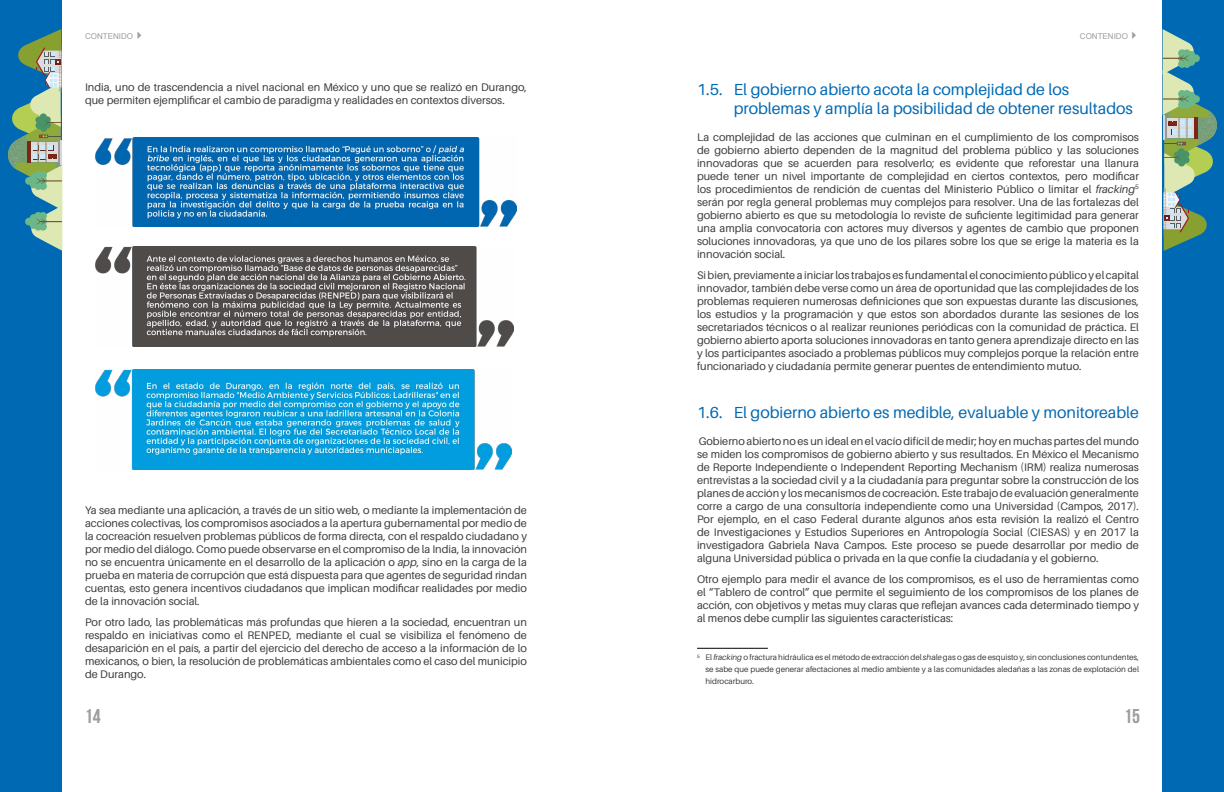
<style>
.page{position:relative;width:1224px;height:792px;background:#fff}
.page>*{position:absolute;margin:0;border:0;box-sizing:border-box;transform-origin:0 0}
.t1{font:700 20px "Bebas Neue";color:#9d9d9c}
.t2{font:16px/19.2px "Aileron";color:#0069b4}
.t3{font:11px/13px "Aileron";color:#3c3c3b;text-align:justify}
.t4{font:8px/12px "Aileron";color:#3c3c3b;text-align:justify}
.t5{font:8px "Arial";color:#9d9d9c}
.s1{font-style:italic}
</style>
<div class="page">
<div style="left:0;top:0;width:62px;height:792px;background:#0069b4"></div>
<svg style="left:8px;top:29px;width:54px;height:222px"></svg>
<div style="left:1162px;top:0;width:62px;height:792px;background:#0069b4"></div>
<svg style="left:1163px;top:29px;width:54px;height:222px"></svg>
<hr style="left:697px;top:648px;width:71px;height:1px;background:#000">
<img style="left:96px;top:137px;width:420px;height:90px">
<img style="left:96px;top:247px;width:418px;height:100px">
<img style="left:96px;top:370px;width:416px;height:99px">
<p class="t5" style="left:85px;top:31px;width:61px">CONTENIDO✔</p>
<p class="t5" style="left:1080px;top:31px;width:61px">CONTENIDO✔</p>
<p class="t3" style="left:85px;top:80px;width:443px">India, uno de trascendencia a nivel nacional en México y uno que se realizó en Durango, que permiten ejemplificar el cambio de paradigma y realidades en contextos diversos.</p>
<h2 class="t2" style="left:734px;top:80px;width:401px;text-indent:-37px">1.5. El gobierno abierto acota la complejidad de los problemas y amplía la posibilidad de obtener resultados</h2>
<p class="t3" style="left:697px;top:131px;width:443px">La complejidad de las acciones que culminan en el cumplimiento de los compromisos de gobierno abierto dependen de la magnitud del problema público y las soluciones innovadoras que se acuerden para resolverlo; es evidente que reforestar una llanura puede tener un nivel importante de complejidad en ciertos contextos, pero modificar los procedimientos de rendición de cuentas del Ministerio Público o limitar el <span class="s1">fracking</span><sup>5 </sup>serán por regla general problemas muy complejos para resolver. Una de las fortalezas del gobierno abierto es que su metodología lo reviste de suficiente legitimidad para generar una amplia convocatoria con actores muy diversos y agentes de cambio que proponen soluciones innovadoras, ya que uno de los pilares sobre los que se erige la materia es la innovación social.</p>
<p class="t3" style="left:697px;top:269px;width:443px">Si bien, previamente a iniciar los trabajos es fundamental el conocimiento público y el capital innovador, también debe verse como un área de oportunidad que las complejidades de los problemas requieren numerosas definiciones que son expuestas durante las discusiones, los estudios y la programación y que estos son abordados durante las sesiones de los secretariados técnicos o al realizar reuniones periódicas con la comunidad de práctica. El gobierno abierto aporta soluciones innovadoras en tanto genera aprendizaje directo en las y los participantes asociado a problemas públicos muy complejos porque la relación entre funcionariado y ciudadanía permite generar puentes de entendimiento mutuo.</p>
<h2 class="t2" style="left:697px;top:403px;width:443px">1.6. El gobierno abierto es medible, evaluable y monitoreable</h2>
<p class="t3" style="left:697px;top:435px;width:443px">Gobierno abierto no es un ideal en el vacío difícil de medir; hoy en muchas partes del mundo se miden los compromisos de gobierno abierto y sus resultados. En México el Mecanismo de Reporte Independiente o Independent Reporting Mechanism (IRM) realiza numerosas entrevistas a la sociedad civil y a la ciudadanía para preguntar sobre la construcción de los planes de acción y los mecanismos de cocreación. Este trabajo de evaluación generalmente corre a cargo de una consultoría independiente como una Universidad (Campos, 2017).<br>Por ejemplo, en el caso Federal durante algunos años esta revisión la realizó el Centro de Investigaciones y Estudios Superiores en Antropología Social (CIESAS) y en 2017 la investigadora Gabriela Nava Campos. Este proceso se puede desarrollar por medio de alguna Universidad pública o privada en la que confíe la ciudadanía y el gobierno.</p>
<p class="t3" style="left:697px;top:573px;width:443px">Otro ejemplo para medir el avance de los compromisos, es el uso de herramientas como el “Tablero de control” que permite el seguimiento de los compromisos de los planes de acción, con objetivos y metas muy claras que reflejan avances cada determinado tiempo y al menos debe cumplir las siguientes características:</p>
<p class="t4" style="left:706px;top:652px;width:435px;text-indent:-8px"><sup>5</sup> El <span class="s1">fracking</span> o fractura hidráulica es el método de extracción del <span class="s1">shale</span> gas o gas de esquisto y, sin conclusiones contundentes, se sabe que puede generar afectaciones al medio ambiente y a las comunidades aledañas a las zonas de explotación del hidrocarburo.</p>
<p class="t3" style="left:85px;top:504px;width:443px">Ya sea mediante una aplicación, a través de un sitio web, o mediante la implementación de acciones colectivas, los compromisos asociados a la apertura gubernamental por medio de la cocreación resuelven problemas públicos de forma directa, con el respaldo ciudadano y por medio del diálogo. Como puede observarse en el compromiso de la India, la innovación no se encuentra únicamente en el desarrollo de la aplicación o <span class="s1">app</span>, sino en la carga de la prueba en materia de corrupción que está dispuesta para que agentes de seguridad rindan cuentas, esto genera incentivos ciudadanos que implican modificar realidades por medio de la innovación social.</p>
<p class="t3" style="left:85px;top:616px;width:443px">Por otro lado, las problemáticas más profundas que hieren a la sociedad, encuentran un respaldo en iniciativas como el RENPED, mediante el cual se visibiliza el fenómeno de desaparición en el país, a partir del ejercicio del derecho de acceso a la información de lo mexicanos, o bien, la resolución de problemáticas ambientales como el caso del municipio de Durango.</p>
<h1 class="t1" style="left:85px;top:705px;width:17px">14</h1>
<h1 class="t1" style="left:1124px;top:705px;width:17px">15</h1>
</div>
